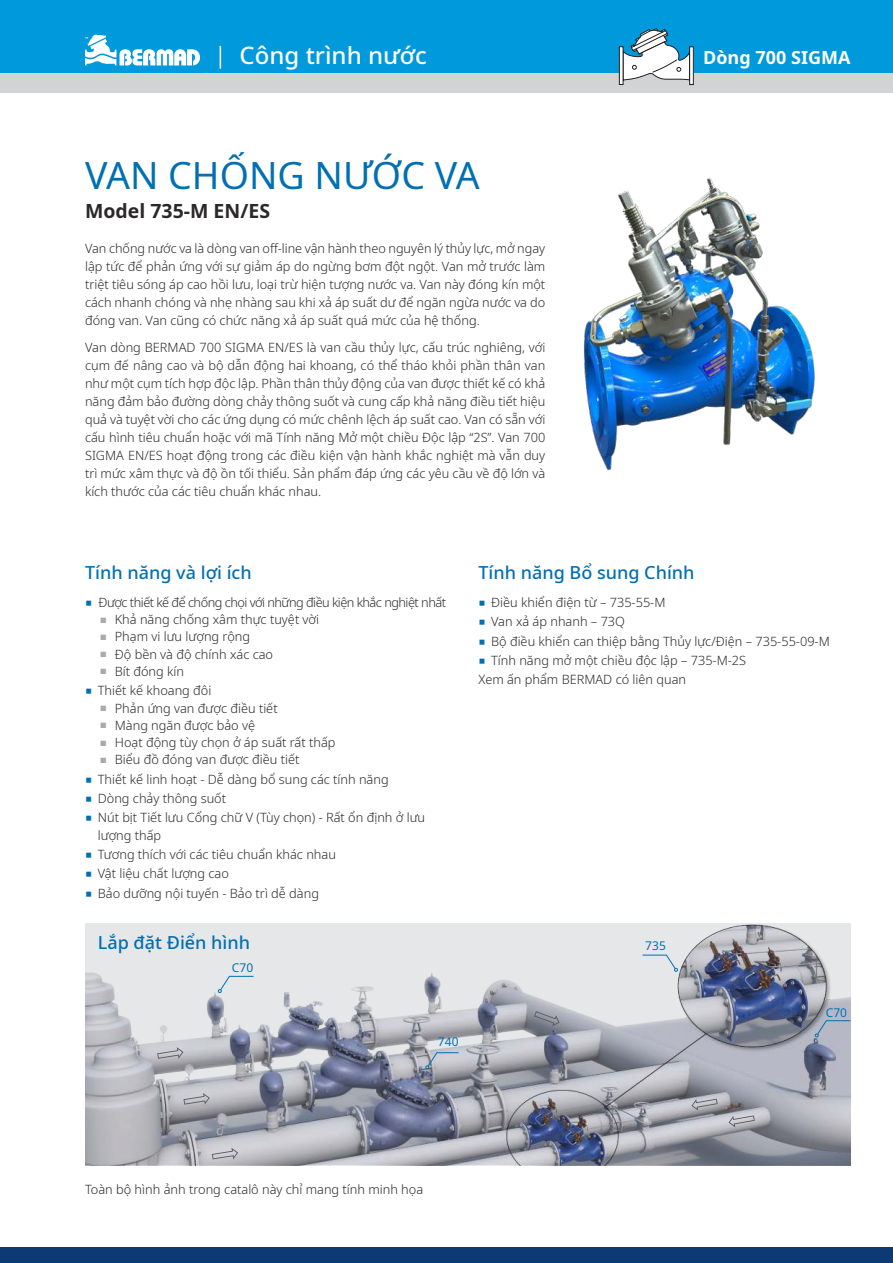
<style>
.page{position:relative;width:893px;height:1263px;background:#fff}
.page>*{position:absolute;margin:0;border:0;box-sizing:border-box;transform-origin:0 0}
.t1{font:37.5px "Noto Sans";color:#0070b3}
.t2{font:500 24px "Noto Sans";color:#fff}
.t3{font:700 19.5px "Noto Sans";color:#2b2829}
.t4{font:500 18px "Noto Sans";color:#0070b3}
.t5{font:700 18px "Noto Sans";color:#fff}
.t6{font:300 12.75px/18px "Noto Sans";color:#2b2829}
.t7{font:300 12.75px "Noto Sans";letter-spacing:-.04em;color:#2b2829}
.t8{font:12px "Noto Sans";color:#0070b3}
.s1{font-family:"Win Soft Pro";font-weight:500;font-size:19.2px;color:#0070b3}
.s2{color:#a8aaac}
</style>
<div class="page">
<img style="left:583px;top:177px;width:232px;height:294px">
<div style="left:0;top:1247px;width:893px;height:16px;background:#0d3a75"></div>
<div style="left:0;top:0;width:893px;height:74px;background:#0099dc"></div>
<div style="left:0;top:74px;width:893px;height:19px;background:#d1d3d4"></div>
<svg style="left:220px;top:46px;width:1px;height:23px"></svg>
<svg style="left:623px;top:28px;width:67px;height:58px"></svg>
<div style="left:619px;top:46px;width:4px;height:39px;border:1px solid #221f1f"></div>
<div style="left:689px;top:46px;width:4px;height:39px;border:1px solid #221f1f"></div>
<img style="left:85px;top:923px;width:765px;height:242px">
<svg style="left:425px;top:1052px;width:34px;height:17px"></svg>
<svg style="left:815px;top:1020px;width:36px;height:17px"></svg>
<svg style="left:218px;top:975px;width:36px;height:18px"></svg>
<svg style="left:642px;top:954px;width:36px;height:18px"></svg>
<svg style="left:728px;top:1115px;width:27px;height:12px"></svg>
<svg style="left:534px;top:1011px;width:26px;height:15px"></svg>
<svg style="left:691px;top:1099px;width:27px;height:11px"></svg>
<svg style="left:212px;top:1148px;width:26px;height:11px"></svg>
<svg style="left:183px;top:1093px;width:27px;height:11px"></svg>
<svg style="left:157px;top:1047px;width:26px;height:12px"></svg>
<svg style="left:85px;top:35px;width:115px;height:31px"></svg>
<h2 class="t2" style="left:240px;top:38px;width:189px">Công trình nước</h2>
<h1 class="t1" style="left:85px;top:149px;width:396px">VAN CHỐNG NƯỚC VA</h1>
<h3 class="t3" style="left:85px;top:200px;width:187px">Model 735-M EN/ES</h3>
<p class="t6" style="left:85px;top:240px;width:462px;text-align:justify">Van chống nước va là dòng van off-line vận hành theo nguyên lý thủy lực, mở ngay lập tức để phản ứng với sự giảm áp do ngừng bơm đột ngột. Van mở trước làm triệt tiêu sóng áp cao hồi lưu, loại trừ hiện tượng nước va. Van này đóng kín một cách nhanh chóng và nhẹ nhàng sau khi xả áp suất dư để ngăn ngừa nước va do đóng van. Van cũng có chức năng xả áp suất quá mức của hệ thống.</p>
<p class="t6" style="left:85px;top:339px;width:462px;text-align:justify">Van dòng BERMAD 700 SIGMA EN/ES là van cầu thủy lực, cấu trúc nghiêng, với cụm đế nâng cao và bộ dẫn động hai khoang, có thể tháo khỏi phần thân van như một cụm tích hợp độc lập. Phần thân thủy động của van được thiết kế có khả năng đảm bảo đường dòng chảy thông suốt và cung cấp khả năng điều tiết hiệu quả và tuyệt vời cho các ứng dụng có mức chênh lệch áp suất cao. Van có sẵn với cấu hình tiêu chuẩn hoặc với mã Tính năng Mở một chiều Độc lập “2S”. Van 700<br>SIGMA EN/ES hoạt động trong các điều kiện vận hành khắc nghiệt mà vẫn duy trì mức xâm thực và độ ồn tối thiểu. Sản phẩm đáp ứng các yêu cầu về độ lớn và kích thước của các tiêu chuẩn khác nhau.</p>
<h3 class="t5" style="left:703px;top:50px;width:149px">Dòng 700 SIGMA</h3>
<h3 class="t4" style="left:85px;top:560px;width:168px">Tính năng và lợi ích</h3>
<p class="t7" style="left:85px;top:593px;width:363px"><span class="s1">ֺ</span> Được thiết kế để chống chọi với những điều kiện khắc nghiệt nhất</p>
<p class="t6" style="left:100px;top:611px;width:220px"><span class="s2">■</span> Khả năng chống xâm thực tuyệt vời</p>
<p class="t6" style="left:100px;top:628px;width:151px"><span class="s2">■</span> Phạm vi lưu lượng rộng</p>
<p class="t6" style="left:100px;top:645px;width:174px"><span class="s2">■</span> Độ bền và độ chính xác cao</p>
<p class="t6" style="left:85px;top:662px;width:128px;line-height:19.4px;text-indent:15px"><span class="s2">■</span> Bít đóng kín<br><span class="s1">ֺ</span> Thiết kế khoang đôi</p>
<p class="t6" style="left:100px;top:699px;width:179px"><span class="s2">■</span> Phản ứng van được điều tiết</p>
<p class="t6" style="left:100px;top:716px;width:156px"><span class="s2">■</span> Màng ngăn được bảo vệ</p>
<p class="t6" style="left:100px;top:734px;width:236px"><span class="s2">■</span> Hoạt động tùy chọn ở áp suất rất thấp</p>
<p class="t6" style="left:85px;top:750px;width:342px;line-height:19.4px;text-indent:15px"><span class="s2">■</span> Biểu đồ đóng van được điều tiết<br><span class="s1">ֺ</span> Thiết kế linh hoạt - Dễ dàng bổ sung các tính năng<br><span class="s1">ֺ</span> Dòng chảy thông suốt<br><span class="s1">ֺ</span> Nút bịt Tiết lưu Cổng chữ V (Tùy chọn) - Rất ổn định ở lưu</p>
<p class="t6" style="left:85px;top:826px;width:252px;line-height:19.4px;text-indent:13px">lượng thấp<br><span class="s1">ֺ</span> Tương thích với các tiêu chuẩn khác nhau <span class="s1">ֺ</span> Vật liệu chất lượng cao<br><span class="s1">ֺ</span> Bảo dưỡng nội tuyến - Bảo trì dễ dàng</p>
<h3 class="t4" style="left:98px;top:930px;width:154px">Lắp đặt Điển hình</h3>
<p class="t8" style="left:232px;top:960px;width:23px">C70</p>
<p class="t8" style="left:438px;top:1035px;width:22px">740</p>
<h3 class="t4" style="left:478px;top:560px;width:218px">Tính năng Bổ sung Chính</h3>
<p class="t6" style="left:478px;top:593px;width:353px;line-height:19.4px"><span class="s1">ֺ</span> Điều khiển điện từ – 735-55-M<br><span class="s1">ֺ</span> Van xả áp nhanh – 73Q<br><span class="s1">ֺ</span> Bộ điều khiển can thiệp bằng Thủy lực/Điện – 735-55-09-M <span class="s1">ֺ</span> Tính năng mở một chiều độc lập – 735-M-2S<br>Xem ấn phẩm BERMAD có liên quan</p>
<p class="t8" style="left:645px;top:939px;width:22px">735</p>
<p class="t8" style="left:826px;top:1005px;width:23px">C70</p>
<p class="t6" style="left:85px;top:1180px;width:340px">Toàn bộ hình ảnh trong catalô này chỉ mang tính minh họa</p>
</div>
